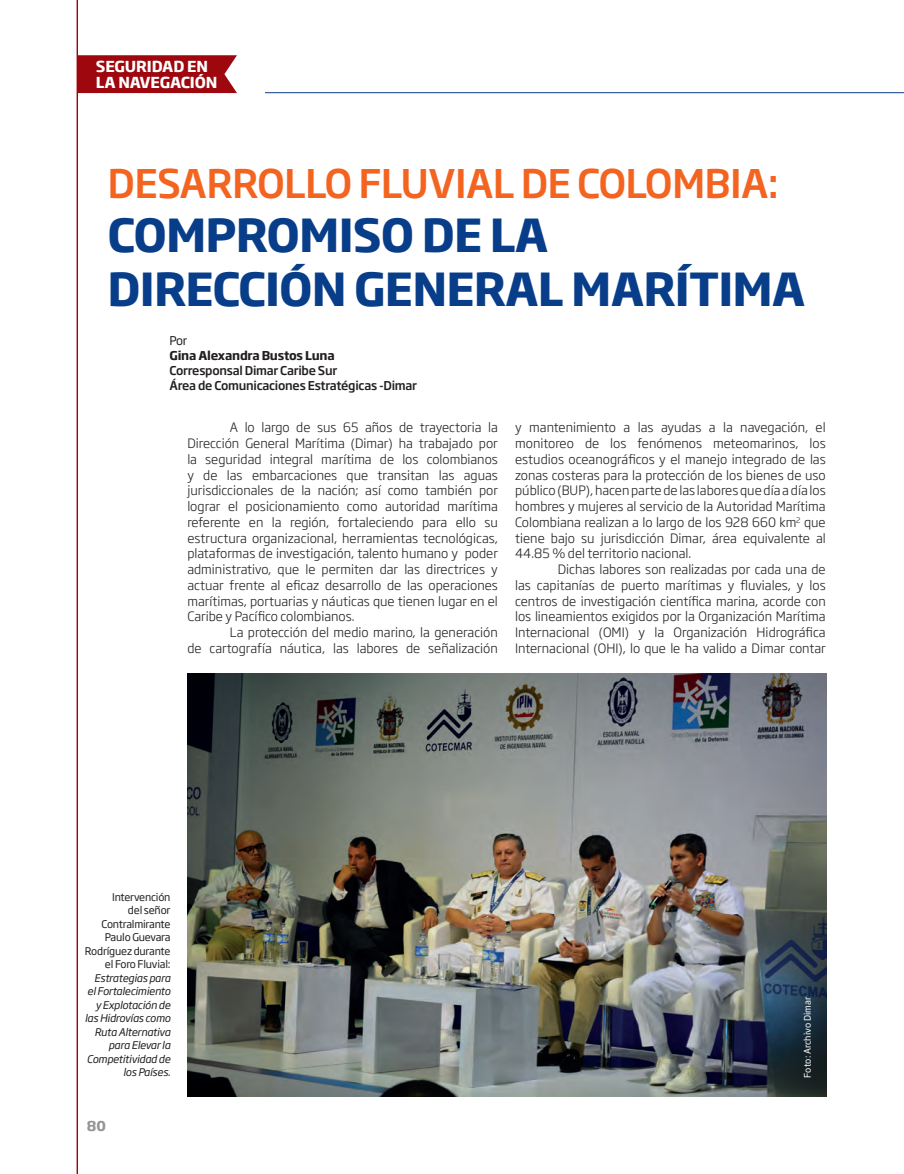
<style>
.page{position:relative;width:904px;height:1174px;background:#fff}
.page>*{position:absolute;margin:0;border:0;box-sizing:border-box;transform-origin:0 0}
.t1{font:700 45px/54px "Soho Gothic Pro";letter-spacing:-.02em;color:#083e89}
.t2{font:500 39px "Soho Gothic Pro";letter-spacing:-.02em;color:#f36421}
.t3{font:700 15px/16.2px "Soho Gothic Pro";letter-spacing:-.01em;color:#fff}
.t4{font:700 13.5px "Soho Gothic Pro";color:#939598}
.t5{font:300 12.75px/15.8px "Soho Gothic Pro";color:#231f20;text-align:justify}
.t6{font:500 12px/15px "Soho Gothic Pro";letter-spacing:-.02em;color:#231f20}
.t7{font:700 12px "Soho Gothic Pro";letter-spacing:-.02em;color:#231f20}
.t8{font:12px "Soho Gothic Pro";color:#231f20}
.t9{font:italic 10.5px/13.5px "Soho Gothic Pro";letter-spacing:-.02em;color:#231f20;text-align:right}
.t10{font:10.5px/13.5px "Soho Gothic Pro";letter-spacing:-.02em;color:#231f20;text-align:right}
.t11{font:9px "Soho Gothic Pro";color:#fff}
</style>
<div class="page">
<div style="left:78px;top:55px;width:159px;height:38px;background:#9d070d"></div>
<hr style="left:77px;top:0;width:1px;height:1173px;background:#9d070d">
<img style="left:187px;top:673px;width:639px;height:423px">
<hr style="left:265px;top:92px;width:638px;height:1px;background:#083e89">
<p class="t3" style="left:96px;top:57px;width:123px">SEGURIDAD EN<br>LA NAVEGACIÓN</p>
<h2 class="t2" style="left:108px;top:153px;width:672px">DESARROLLO FLUVIAL DE COLOMBIA:</h2>
<h1 class="t1" style="left:108px;top:206px;width:699px">COMPROMISO DE LA<br>DIRECCIÓN GENERAL MARÍTIMA</h1>
<p class="t8" style="left:169px;top:331px;width:19px">Por</p>
<p class="t7" style="left:169px;top:345px;width:167px">Gina Alexandra Bustos Luna</p>
<p class="t6" style="left:169px;top:362px;width:249px">Corresponsal Dimar Caribe Sur<br>Área de Comunicaciones Estratégicas -Dimar</p>
<p class="t5" style="left:187px;top:419px;width:312px;text-indent:43px">A lo largo de sus 65 años de trayectoria la Dirección General Marítima (Dimar) ha trabajado por la seguridad integral marítima de los colombianos y de las embarcaciones que transitan las aguas jurisdiccionales de la nación; así como también por lograr el posicionamiento como autoridad marítima referente en la región, fortaleciendo para ello su estructura organizacional, herramientas tecnológicas, plataformas de investigación, talento humano y poder administrativo, que le permiten dar las directrices y actuar frente al eficaz desarrollo de las operaciones marítimas, portuarias y náuticas que tienen lugar en el Caribe y Pacífico colombianos.</p>
<p class="t5" style="left:187px;top:624px;width:312px;text-align:right">La protección del medio marino, la generación<br>de cartografía náutica, las labores de señalización</p>
<p class="t5" style="left:515px;top:419px;width:312px">y mantenimiento a las ayudas a la navegación, el monitoreo de los fenómenos meteomarinos, los estudios oceanográficos y el manejo integrado de las zonas costeras para la protección de los bienes de uso público (BUP), hacen parte de las labores que día a día los hombres y mujeres al servicio de la Autoridad Marítima Colombiana realizan a lo largo de los 928 660 km<sup>2</sup> que tiene bajo su jurisdicción Dimar, área equivalente al 44.85 % del territorio nacional.</p>
<p class="t5" style="left:515px;top:561px;width:312px;text-indent:43px">Dichas labores son realizadas por cada una de las capitanías de puerto marítimas y fluviales, y los centros de investigación científica marina, acorde con los lineamientos exigidos por la Organización Marítima Internacional (OMI) y la Organización Hidrográfica Internacional (OHI), lo que le ha valido a Dimar contar</p>
<p class="t10" style="left:85px;top:889px;width:87px">Intervención<br>del señor<br>Contralmirante<br>Paulo Guevara<br>Rodríguez durante el Foro Fluvial:</p>
<p class="t9" style="left:85px;top:970px;width:87px">Estrategias para el Fortalecimiento y Explotación de las Hidrovías como<br>Ruta Alternativa para Elevar la<br>Competitividad de los Países.</p>
<p class="t4" style="left:87px;top:1114px;width:21px">80</p>
<p class="t11" style="left:800px;top:1077px;width:82px;rotate:-90deg">Foto: Archivo Dimar</p>
</div>
